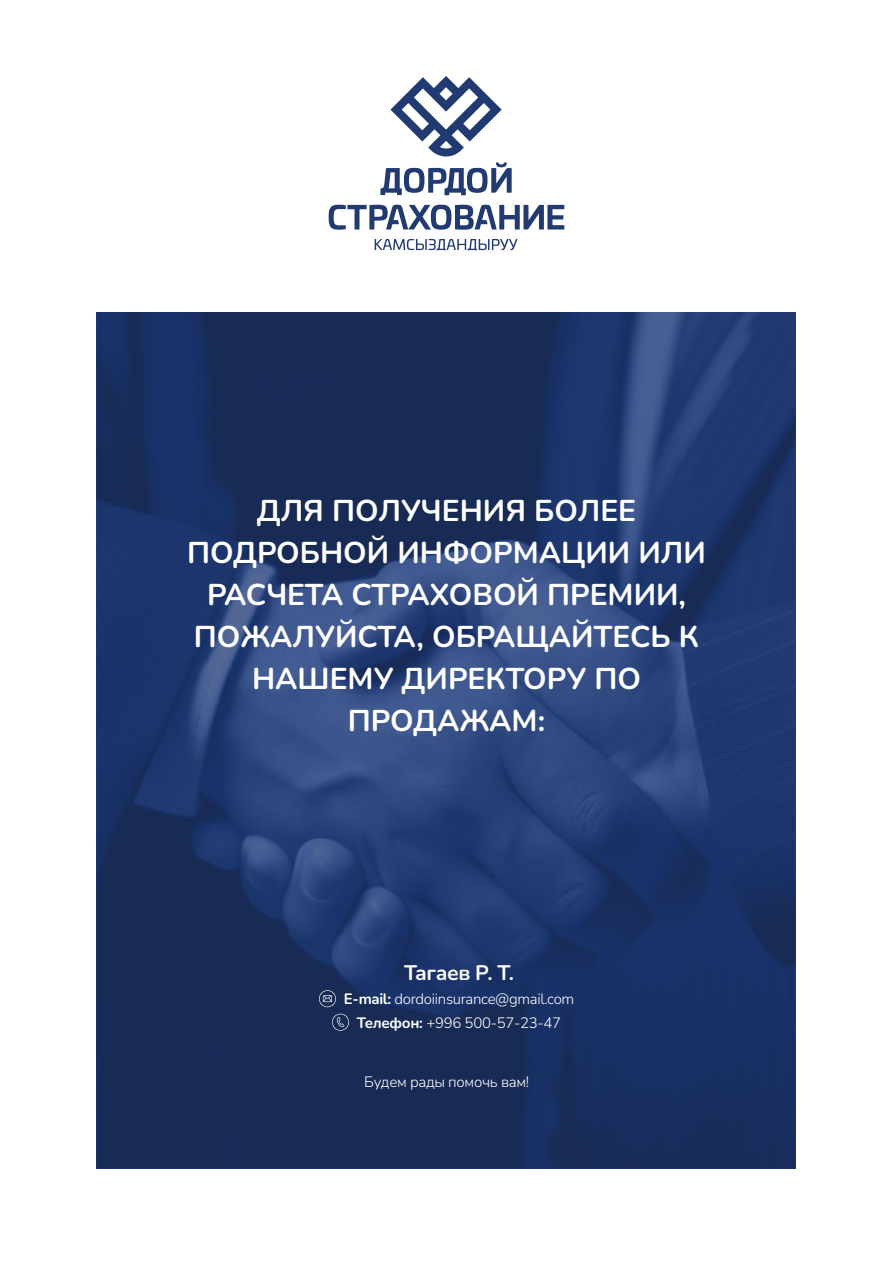
<style>
.page{position:relative;width:893px;height:1263px;background:#fff}
.page>*{position:absolute;margin:0;border:0;box-sizing:border-box;transform-origin:0 0}
.t1{font:700 30px/42px "Nunito";color:#fff;text-align:center}
.t2{font:700 21px "Nunito";letter-spacing:-.02em;color:#fff}
.t3{font:300 15px/24px "Nunito";letter-spacing:-.02em;color:#fff;text-align:center}
.s1{font-weight:700}
</style>
<div class="page">
<img style="left:97px;top:312px;width:699px;height:857px">
<svg style="left:319px;top:990px;width:17px;height:17px"></svg>
<svg style="left:332px;top:1014px;width:17px;height:17px"></svg>
<svg style="left:329px;top:76px;width:235px;height:174px"></svg>
<p class="t1" style="left:187px;top:488px;width:520px">ДЛЯ ПОЛУЧЕНИЯ БОЛЕЕ<br>ПОДРОБНОЙ ИНФОРМАЦИИ ИЛИ<br>РАСЧЕТА СТРАХОВОЙ ПРЕМИИ,<br>ПОЖАЛУЙСТА, ОБРАЩАЙТЕСЬ К<br>НАШЕМУ ДИРЕКТОРУ ПО<br>ПРОДАЖАМ:</p>
<p class="t2" style="left:404px;top:957px;width:111px">Тагаев Р. Т.</p>
<p class="t3" style="left:344px;top:986px;width:232px"><span class="s1">E-mail:</span> dordoiinsurance@gmail.com<br><span class="s1">Телефон:</span> +996 500-57-23-47</p>
<p class="t3" style="left:364px;top:1069px;width:166px">Будем рады помочь вам!</p>
</div>
